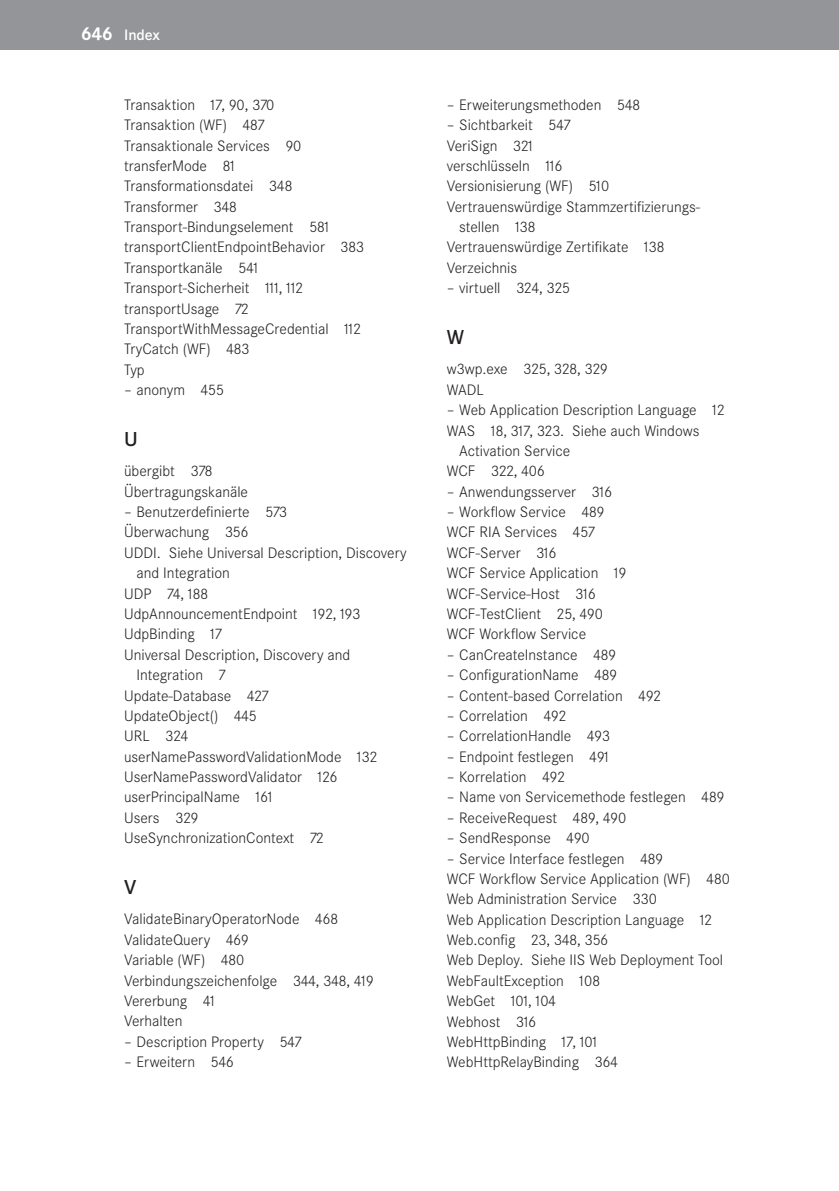
<style>
.page{position:relative;width:839px;height:1191px;background:#fff}
.page>*{position:absolute;margin:0;border:0;box-sizing:border-box;transform-origin:0 0}
.t1{font:600 21px "Corporate S Pro";color:#231f20}
.t2{font:300 15.75px/20.3px "Corporate S Pro";color:#231f20}
.t3{font:600 15.75px "Corporate S Pro";color:#fff}
.s1{font-weight:700;font-size:19.25px}
.s2{font-family:"Corporate E Pro";font-weight:400}
</style>
<div class="page">
<div style="left:0;top:0;width:838px;height:50px;background:#939598"></div>
<p class="t3" style="left:81px;top:25px;width:80px"><span class="s1">646</span> Index</p>
<p class="t2" style="left:124px;top:96px;width:241px">Transaktion 17, 90, 370<br>Transaktion (WF) 487<br>Transaktionale Services 90 transferMode 81<br>Transformationsdatei 348<br>Transformer 348<br>Transport-Bindungselement 581 transportClientEndpointBehavior 383<br>Transportkanäle 541<br>Transport-Sicherheit 111, 112 transportUsage 72<br>TransportWithMessageCredential 112<br>TryCatch (WF) 483<br>Typ</p>
<p class="t2" style="left:124px;top:381px;width:101px"><span class="s2">–</span> anonym 455</p>
<h1 class="t1" style="left:124px;top:426px;width:15px">U</h1>
<p class="t2" style="left:124px;top:462px;width:125px">übergibt 378<br>Übertragungskanäle</p>
<p class="t2" style="left:124px;top:503px;width:164px"><span class="s2">–</span> Benutzerdefinierte 573</p>
<p class="t2" style="left:124px;top:523px;width:126px">Überwachung 356</p>
<p class="t2" style="left:124px;top:544px;width:284px">UDDI. Siehe Universal Description, Discovery</p>
<p class="t2" style="left:136px;top:564px;width:95px">and Integration</p>
<p class="t2" style="left:124px;top:584px;width:85px">UDP 74, 188</p>
<p class="t2" style="left:124px;top:605px;width:238px">UdpAnnouncementEndpoint 192, 193</p>
<p class="t2" style="left:124px;top:625px;width:98px">UdpBinding 17</p>
<p class="t2" style="left:124px;top:646px;width:228px">Universal Description, Discovery and</p>
<p class="t2" style="left:136px;top:666px;width:90px">Integration 7</p>
<p class="t2" style="left:124px;top:686px;width:145px">Update-Database 427</p>
<p class="t2" style="left:124px;top:707px;width:134px">UpdateObject() 445</p>
<p class="t2" style="left:124px;top:727px;width:66px">URL 324</p>
<p class="t2" style="left:124px;top:747px;width:254px">userNamePasswordValidationMode 132</p>
<p class="t2" style="left:124px;top:768px;width:215px">UserNamePasswordValidator 126</p>
<p class="t2" style="left:124px;top:788px;width:150px">userPrincipalName 161</p>
<p class="t2" style="left:124px;top:808px;width:76px">Users 329</p>
<p class="t2" style="left:124px;top:829px;width:201px">UseSynchronizationContext 72</p>
<h1 class="t1" style="left:124px;top:874px;width:14px">V</h1>
<p class="t2" style="left:124px;top:910px;width:251px">ValidateBinaryOperatorNode 468<br>ValidateQuery 469<br>Variable (WF) 480<br>Verbindungszeichenfolge 344, 348, 419<br>Vererbung 41<br>Verhalten</p>
<p class="t2" style="left:124px;top:1032px;width:178px"><span class="s2">–</span> Description Property 547</p>
<p class="t2" style="left:124px;top:1053px;width:111px"><span class="s2">–</span> Erweitern 546</p>
<p class="t2" style="left:446px;top:96px;width:195px"><span class="s2">–</span> Erweiterungsmethoden 548</p>
<p class="t2" style="left:446px;top:116px;width:124px"><span class="s2">–</span> Sichtbarkeit 547</p>
<p class="t2" style="left:446px;top:136px;width:88px">VeriSign 321</p>
<p class="t2" style="left:446px;top:157px;width:117px">verschlüsseln 116</p>
<p class="t2" style="left:446px;top:177px;width:164px">Versionisierung (WF) 510</p>
<p class="t2" style="left:446px;top:198px;width:255px">Vertrauenswürdige Stammzertifizierungs-</p>
<p class="t2" style="left:459px;top:218px;width:78px">stellen 138</p>
<p class="t2" style="left:446px;top:238px;width:219px">Vertrauenswürdige Zertifikate 138</p>
<p class="t2" style="left:446px;top:259px;width:72px">Verzeichnis</p>
<p class="t2" style="left:446px;top:279px;width:124px"><span class="s2">–</span> virtuell 324, 325</p>
<h1 class="t1" style="left:446px;top:324px;width:19px">W</h1>
<p class="t2" style="left:446px;top:360px;width:162px">w3wp.exe 325, 328, 329<br>WADL</p>
<p class="t2" style="left:446px;top:401px;width:279px"><span class="s2">–</span> Web Application Description Language 12</p>
<p class="t2" style="left:446px;top:421px;width:254px">WAS 18, 317, 323. Siehe auch Windows</p>
<p class="t2" style="left:459px;top:442px;width:113px">Activation Service</p>
<p class="t2" style="left:446px;top:462px;width:99px">WCF 322, 406</p>
<p class="t2" style="left:446px;top:483px;width:167px"><span class="s2">–</span> Anwendungsserver 316</p>
<p class="t2" style="left:446px;top:503px;width:181px"><span class="s2">–</span> Workflow Service 489<br>WCF RIA Services 457<br>WCF-Server 316<br>WCF Service Application 19<br>WCF-Service-Host 316<br>WCF-TestClient 25, 490<br>WCF Workflow Service</p>
<p class="t2" style="left:446px;top:646px;width:171px"><span class="s2">–</span> CanCreateInstance 489</p>
<p class="t2" style="left:446px;top:666px;width:172px"><span class="s2">–</span> ConfigurationName 489</p>
<p class="t2" style="left:446px;top:686px;width:215px"><span class="s2">–</span> Content-based Correlation 492</p>
<p class="t2" style="left:446px;top:707px;width:121px"><span class="s2">–</span> Correlation 492</p>
<p class="t2" style="left:446px;top:727px;width:165px"><span class="s2">–</span> CorrelationHandle 493</p>
<p class="t2" style="left:446px;top:747px;width:164px"><span class="s2">–</span> Endpoint festlegen 491</p>
<p class="t2" style="left:446px;top:768px;width:119px"><span class="s2">–</span> Korrelation 492</p>
<p class="t2" style="left:446px;top:788px;width:279px"><span class="s2">–</span> Name von Servicemethode festlegen 489</p>
<p class="t2" style="left:446px;top:808px;width:181px"><span class="s2">–</span> ReceiveRequest 489, 490</p>
<p class="t2" style="left:446px;top:829px;width:144px"><span class="s2">–</span> SendResponse 490</p>
<p class="t2" style="left:446px;top:849px;width:284px"><span class="s2">–</span> Service Interface festlegen 489<br>WCF Workflow Service Application (WF) 480<br>Web Administration Service 330<br>Web Application Description Language 12<br>Web.config 23, 348, 356<br>Web Deploy. Siehe IIS Web Deployment Tool<br>WebFaultException 108<br>WebGet 101, 104<br>Webhost 316<br>WebHttpBinding 17, 101<br>WebHttpRelayBinding 364</p>
</div>
